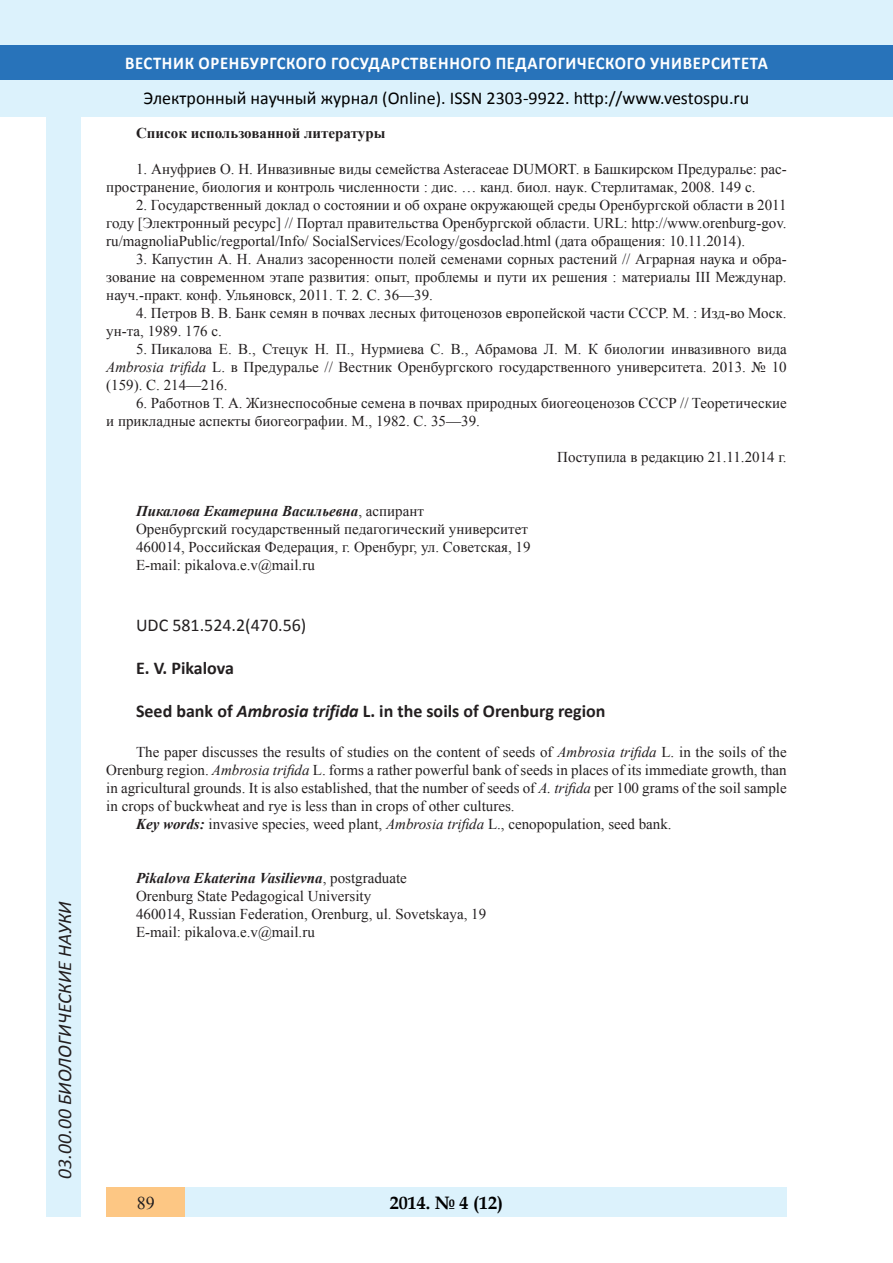
<style>
.page{position:relative;width:893px;height:1263px;background:#fff}
.page>*{position:absolute;margin:0;border:0;box-sizing:border-box;transform-origin:0 0}
.t1{font:italic 19.5px "Calibri";color:#231f20}
.t2{font:18px "Calibri";color:#000}
.Заголовок_2{font:700 18px "Calibri";color:#231f20}
.t3{font:700 18px "Calibri";letter-spacing:.04em;color:#fff;scale:.93 1}
.Заголовок_2-2{font:18px "Calibri";color:#231f20}
.t4{font:700 18px "Book Antiqua";color:#000}
.t5{font:18px "Times New Roman";color:#231f20}
.литература{font:15px/18px "Times New Roman";color:#231f20;text-align:justify}
.литература-2{font:italic 700 15px "Times New Roman";color:#231f20}
.литература-3{font:700 15px "Times New Roman";color:#231f20}
.s1{font-style:italic}
.s2{font-weight:400;font-style:normal}
.s3{font-weight:700;font-style:italic}
</style>
<div class="page">
<div style="left:0;top:0;width:893px;height:116px;background:#dcf2fc"></div>
<div style="left:0;top:45px;width:893px;height:34px;background:#2873ba"></div>
<div style="left:47px;top:116px;width:34px;height:1101px;background:#dcf2fc"></div>
<div style="left:106px;top:1188px;width:681px;height:29px;background:#dcf2fc"></div>
<div style="left:106px;top:1188px;width:79px;height:29px;background:#fdc784"></div>
<h1 class="t1" style="left:51px;top:1179px;width:279px;rotate:-90deg">03.00.00 БИОЛОГИЧЕСКИЕ НАУКИ</h1>
<p class="t3" style="left:125px;top:50px;width:693px">ВЕСТНИК ОРЕНБУРГСКОГО ГОСУДАРСТВЕННОГО ПЕДАГОГИЧЕСКОГО УНИВЕРСИТЕТА</p>
<p class="t2" style="left:144px;top:85px;width:607px">Электронный научный журнал (Online). ISSN 2303-9922. http://www.vestospu.ru</p>
<p class="литература-3" style="left:136px;top:122px;width:251px">Список использованной литературы</p>
<p class="литература" style="left:106px;top:159px;width:682px;text-indent:30px">1. Ануфриев О. Н. Инвазивные виды семейства Asteraceae DUMORT. в Башкирском Предуралье: рас&shy;пространение, биология и контроль численности : дис. … канд. биол. наук. Стерлитамак, 2008. 149 с.</p>
<p class="литература" style="left:106px;top:195px;width:682px;text-indent:30px">2. Государственный доклад о состоянии и об охране окружающей среды Оренбургской области в 2011 году [Электронный ресурс] // Портал правительства Оренбургской области. URL: http://www.orenburg-gov. ru/magnoliaPublic/regportal/Info/ SocialServices/Ecology/gosdoclad.html (дата обращения: 10.11.2014).</p>
<p class="литература" style="left:106px;top:249px;width:682px;text-indent:30px">3. Капустин А. Н. Анализ засоренности полей семенами сорных растений // Аграрная наука и обра&shy;зование на современном этапе развития: опыт, проблемы и пути их решения : материалы III Междунар. науч.-практ. конф. Ульяновск, 2011. Т. 2. С. 36—39.</p>
<p class="литература" style="left:106px;top:303px;width:682px;text-indent:30px">4. Петров В. В. Банк семян в почвах лесных фитоценозов европейской части СССР. М. : Изд-во Моск. ун-та, 1989. 176 с.</p>
<p class="литература" style="left:106px;top:339px;width:682px;text-indent:30px">5. Пикалова Е. В., Стецук Н. П., Нурмиева С. В., Абрамова Л. М. К биологии инвазивного вида <span class="s1">Ambrosia trifida</span> L. в Предуралье // Вестник Оренбургского государственного университета. 2013. № 10 (159). С. 214—216.</p>
<p class="литература" style="left:106px;top:393px;width:682px;text-indent:30px">6. Работнов Т. А. Жизнеспособные семена в почвах природных биогеоценозов СССР // Теоретические и прикладные аспекты биогеографии. М., 1982. С. 35—39.</p>
<p class="литература" style="left:557px;top:447px;width:231px">Поступила в редакцию 21.11.2014 г.</p>
<p class="литература-2" style="left:136px;top:500px;width:289px">Пикалова Екатерина Васильевна<span class="s2">, аспирант</span></p>
<p class="литература" style="left:136px;top:519px;width:393px">Оренбургский государственный педагогический университет</p>
<p class="литература" style="left:136px;top:537px;width:396px">460014, Российская Федерация, г. Оренбург, ул. Советская, 19</p>
<p class="литература" style="left:136px;top:555px;width:180px">E-mail: pikalova.e.v@mail.ru</p>
<p class="Заголовок_2-2" style="left:136px;top:612px;width:172px">UDC 581.524.2(470.56)</p>
<p class="Заголовок_2" style="left:136px;top:655px;width:99px">E. V. Pikalova</p>
<p class="Заголовок_2" style="left:136px;top:699px;width:471px">Seed bank of <span class="s1">Ambrosia trifida</span> L. in the soils of Orenburg region</p>
<p class="литература" style="left:106px;top:742px;width:682px;text-indent:30px">The paper discusses the results of studies on the content of seeds of <span class="s1">Ambrosia trifida</span> L. in the soils of the Orenburg region. <span class="s1">Ambrosia trifida</span> L. forms a rather powerful bank of seeds in places of its immediate growth, than in agricultural grounds. It is also established, that the number of seeds of <span class="s1">A. trifida</span> per 100 grams of the soil sample in crops of buckwheat and rye is less than in crops of other cultures.</p>
<p class="литература" style="left:136px;top:814px;width:537px"><span class="s3">Key words:</span> invasive species, weed plant, <span class="s1">Ambrosia trifida</span> L., cenopopulation, seed bank.</p>
<p class="литература-2" style="left:136px;top:867px;width:272px">Pikalova Ekaterina Vasilievna<span class="s2">, postgraduate</span></p>
<p class="литература" style="left:136px;top:886px;width:237px">Orenburg State Pedagogical University</p>
<p class="литература" style="left:136px;top:904px;width:352px">460014, Russian Federation, Orenburg, ul. Sovetskaya, 19</p>
<p class="литература" style="left:136px;top:922px;width:180px">E-mail: pikalova.e.v@mail.ru</p>
<p class="t5" style="left:137px;top:1190px;width:19px">89</p>
<p class="t4" style="left:390px;top:1190px;width:115px">2014. № 4 (12)</p>
</div>
